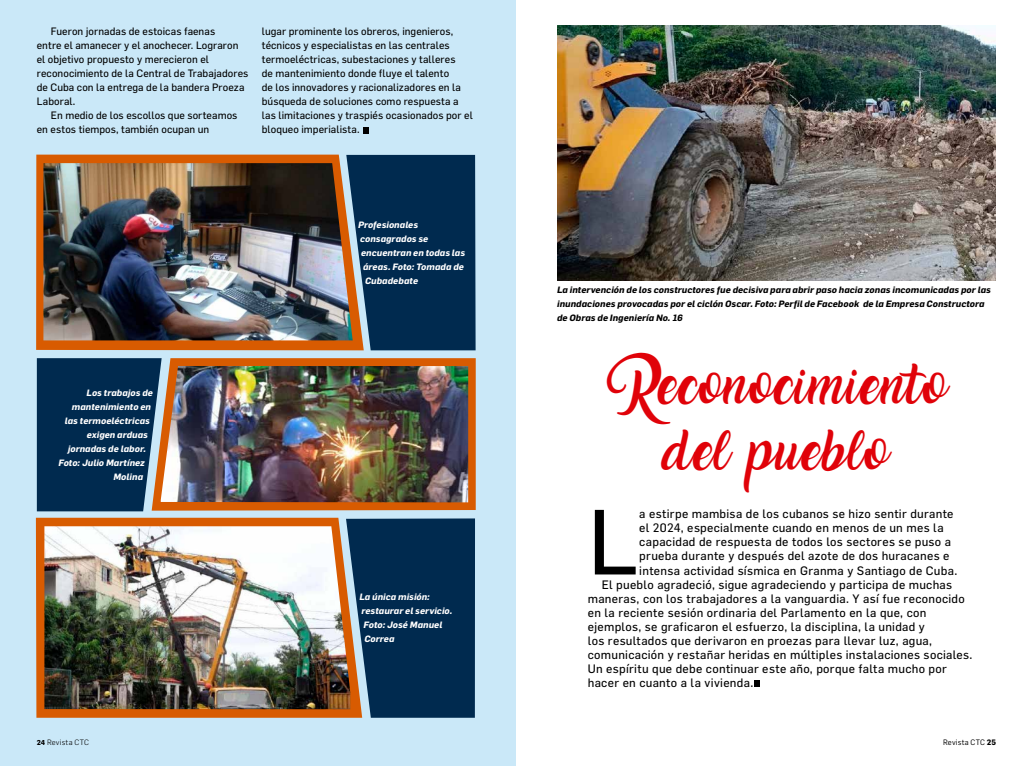
<style>
.page{position:relative;width:1032px;height:766px;background:#fff}
.page>*{position:absolute;margin:0;border:0;box-sizing:border-box;transform-origin:0 0}
.t1{font:90.5px "Flama";color:#000}
.t2{font:36px/66px "Amarillo";letter-spacing:.01em;color:#e00209;text-align:center}
.t3{font:12px "Flama";letter-spacing:.02em;color:#000}
.t4{font:10.5px/14px "Flama";letter-spacing:.005em;color:#000}
.t5{font:italic 700 9px "Flama";letter-spacing:.01em;color:#fff}
.t6{font:italic 700 9px/14px "Flama";letter-spacing:.01em;color:#000}
.t7{font:7.7px "Flama";letter-spacing:.02em;color:#000}
.t8{font:700 7.7px "Flama";color:#000}
.t9{font:300 7.6px "Flama";letter-spacing:.02em;color:#000}
.s1{font-weight:700}
.s2{font-weight:700;font-size:7px}
</style>
<div class="page">
<div style="left:0;top:0;width:516px;height:765px;background:#cae8f8"></div>
<svg style="left:36px;top:154px;width:328px;height:196px;background:#d5610d"></svg>
<svg style="left:36px;top:517px;width:310px;height:200px;background:#d6610d"></svg>
<svg style="left:162px;top:358px;width:314px;height:152px;background:#d55e08"></svg>
<div style="left:346px;top:155px;width:130px;height:195px;background:#002a4f"></div>
<svg style="left:346px;top:518px;width:129px;height:199px;background:#0f3455"></svg>
<div style="left:37px;top:358px;width:125px;height:153px;background:#002a4f"></div>
<img style="left:43px;top:163px;width:310px;height:177px">
<img style="left:161px;top:366px;width:307px;height:136px">
<img style="left:44px;top:526px;width:306px;height:183px">
<svg style="left:364px;top:128px;width:5px;height:6px"></svg>
<svg style="left:755px;top:680px;width:5px;height:6px"></svg>
<img style="left:557px;top:26px;width:439px;height:255px">
<p class="t4" style="left:37px;top:24px;width:213px;text-indent:14px">Fueron jornadas de estoicas faenas<br>entre el amanecer y el anochecer. Lograron el objetivo propuesto y merecieron el reconocimiento de la Central de Trabajadores de Cuba con la entrega de la bandera Proeza Laboral.</p>
<p class="t4" style="left:37px;top:108px;width:202px;text-indent:14px">En medio de los escollos que sorteamos en estos tiempos, también ocupan un</p>
<p class="t4" style="left:262px;top:24px;width:212px">lugar prominente los obreros, ingenieros, técnicos y especialistas en las centrales termoeléctricas, subestaciones y talleres<br>de mantenimiento donde fluye el talento<br>de los innovadores y racionalizadores en la búsqueda de soluciones como respuesta a las limitaciones y traspiés ocasionados por el bloqueo imperialista.</p>
<p class="t5" style="left:358px;top:219px;width:62px">Profesionales</p>
<p class="t5" style="left:360px;top:233px;width:70px">consagrados se</p>
<p class="t5" style="left:361px;top:247px;width:105px">encuentran en todas las</p>
<p class="t5" style="left:363px;top:261px;width:102px">áreas. Foto: Tomada de</p>
<p class="t5" style="left:365px;top:275px;width:54px">Cubadebate</p>
<p class="t5" style="left:87px;top:387px;width:68px">Los trabajos de</p>
<p class="t5" style="left:72px;top:401px;width:81px">mantenimiento en</p>
<p class="t5" style="left:65px;top:415px;width:87px">las termoeléctricas</p>
<p class="t5" style="left:87px;top:429px;width:63px">exigen arduas</p>
<p class="t5" style="left:68px;top:443px;width:80px">jornadas de labor.</p>
<p class="t5" style="left:58px;top:457px;width:88px">Foto: Julio Martínez</p>
<p class="t5" style="left:113px;top:471px;width:31px">Molina</p>
<p class="t5" style="left:359px;top:591px;width:72px">La única misión:</p>
<p class="t5" style="left:361px;top:605px;width:92px">restaurar el servicio.</p>
<p class="t5" style="left:363px;top:619px;width:80px">Foto: José Manuel</p>
<p class="t5" style="left:364px;top:633px;width:31px">Correa</p>
<p class="t6" style="left:557px;top:282px;width:435px">La intervención de los constructores fue decisiva para abrir paso hacia zonas incomunicadas por las inundaciones provocadas por el ciclón Oscar. Foto: Perfil de Facebook de la Empresa Constructora de Obras de Ingeniería No. 16</p>
<h2 class="t2" style="left:605px;top:359px;width:343px">Reconocimiento del pueblo</h2>
<h1 class="t1" style="left:588px;top:487px;width:52px">L</h1>
<p class="t3" style="left:639px;top:506px;width:316px">a estirpe mambisa de los cubanos se hizo sentir durante</p>
<p class="t3" style="left:639px;top:520px;width:306px">el 2024, especialmente cuando en menos de un mes la</p>
<p class="t3" style="left:639px;top:534px;width:313px">capacidad de respuesta de todos los sectores se puso a</p>
<p class="t3" style="left:639px;top:548px;width:312px">prueba durante y después del azote de dos huracanes e</p>
<p class="t3" style="left:639px;top:562px;width:319px">intensa actividad sísmica en Granma y Santiago de Cuba.</p>
<p class="t3" style="left:602px;top:576px;width:352px">El pueblo agradeció, sigue agradeciendo y participa de muchas</p>
<p class="t3" style="left:588px;top:590px;width:378px">maneras, con los trabajadores a la vanguardia. Y así fue reconocido</p>
<p class="t3" style="left:588px;top:604px;width:340px">en la reciente sesión ordinaria del Parlamento en la que, con</p>
<p class="t3" style="left:588px;top:618px;width:339px">ejemplos, se graficaron el esfuerzo, la disciplina, la unidad y</p>
<p class="t3" style="left:588px;top:632px;width:346px">los resultados que derivaron en proezas para llevar luz, agua,</p>
<p class="t3" style="left:588px;top:646px;width:386px">comunicación y restañar heridas en múltiples instalaciones sociales.</p>
<p class="t3" style="left:588px;top:660px;width:361px">Un espíritu que debe continuar este año, porque falta mucho por</p>
<p class="t3" style="left:588px;top:674px;width:167px">hacer en cuanto a la vivienda.</p>
<p class="t8" style="left:36px;top:737px;width:11px">24</p>
<p class="t7" style="left:943px;top:737px;width:54px">Revista CTC <span class="s1">25</span></p>
<p class="t9" style="left:37px;top:737px;width:54px"><span class="s2">24</span> Revista CTC</p>
</div>
